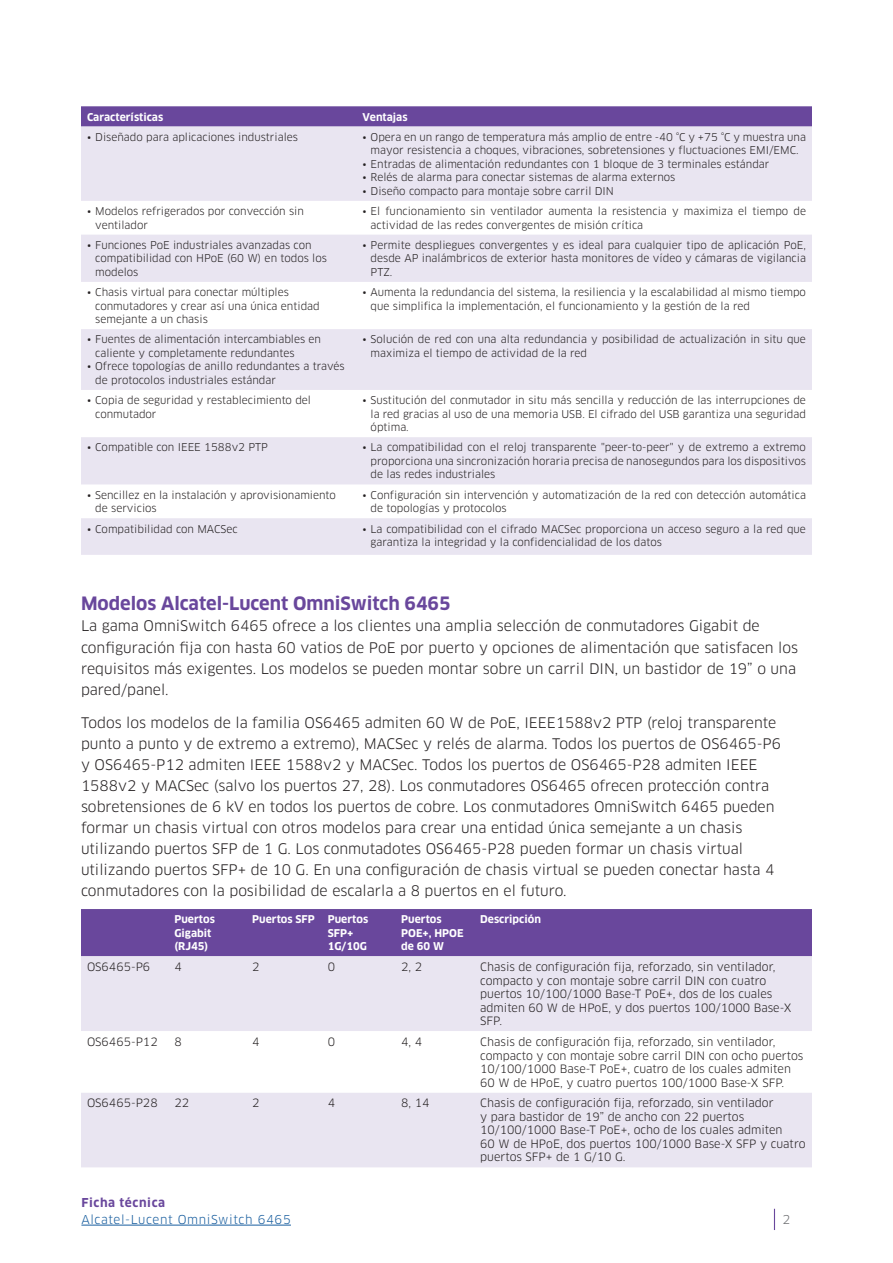
<style>
.page{position:relative;width:893px;height:1263px;background:#fff}
.page>*{position:absolute;margin:0;border:0;box-sizing:border-box;transform-origin:0 0}
.Head_1{font:700 18px "Clan OT";color:#69479c}
.Body{font:14.25px/21px "Clan OT";color:#231f20}
.t1{font:12px "Clan OT";letter-spacing:.05em;color:#175d9e}
.t2{font:700 12px "Clan OT";letter-spacing:.05em;color:#69479c}
.t3{font:12px "Clan OT";color:#6c6d70}
.Table_body{font:11.25px/13.5px "Clan OT";color:#231f20}
.t4{font:10.5px/13.5px "Clan OT";color:#231f20}
.Table_head{font:700 10.5px/13.5px "Clan OT";color:#fff}
</style>
<div class="page">
<svg style="left:774px;top:1209px;width:1px;height:21px"></svg>
<hr style="left:81px;top:1225px;width:210px;height:1px;background:#175d9e">
<svg style="left:81px;top:106px;width:731px;height:21px;background:#6f4ea0"></svg>
<svg style="left:81px;top:127px;width:731px;height:428px;fill:#e9e5f1"></svg>
<div style="left:81px;top:909px;width:731px;height:47px;background:#69479c"></div>
<div style="left:81px;top:956px;width:731px;height:211px;background:#e9e5f1"></div>
<svg style="left:81px;top:1031px;width:731px;height:61px"></svg>
<p class="Table_head" style="left:87px;top:110px;width:78px">Características</p>
<p class="Table_head" style="left:362px;top:110px;width:47px">Ventajas</p>
<p class="t4" style="left:87px;top:130px;width:212px">• Diseñado para aplicaciones industriales</p>
<p class="t4" style="left:362px;top:130px;width:445px;text-align:center">• Opera en un rango de temperatura más amplio de entre -40 °C y +75 °C y muestra una mayor resistencia a choques, vibraciones, sobretensiones y fluctuaciones EMI/EMC.</p>
<p class="t4" style="left:362px;top:157px;width:409px">• Entradas de alimentación redundantes con 1 bloque de 3 terminales estándar</p>
<p class="t4" style="left:362px;top:171px;width:315px">• Relés de alarma para conectar sistemas de alarma externos</p>
<p class="t4" style="left:362px;top:184px;width:253px">• Diseño compacto para montaje sobre carril DIN</p>
<p class="t4" style="left:95px;top:204px;width:210px;text-indent:-8px">• Modelos refrigerados por convección sin ventilador</p>
<p class="t4" style="left:371px;top:204px;width:437px;text-indent:-8px">• El funcionamiento sin ventilador aumenta la resistencia y maximiza el tiempo de actividad de las redes convergentes de misión crítica</p>
<p class="t4" style="left:95px;top:238px;width:233px;text-indent:-8px">• Funciones PoE industriales avanzadas con compatibilidad con HPoE (60 W) en todos los modelos</p>
<p class="t4" style="left:371px;top:238px;width:437px;text-align:justify;text-indent:-8px">• Permite despliegues convergentes y es ideal para cualquier tipo de aplicación PoE, desde AP inalámbricos de exterior hasta monitores de vídeo y cámaras de vigilancia PTZ.</p>
<p class="t4" style="left:95px;top:286px;width:226px;text-indent:-8px">• Chasis virtual para conectar múltiples conmutadores y crear así una única entidad semejante a un chasis</p>
<p class="t4" style="left:371px;top:286px;width:437px;text-indent:-8px">• Aumenta la redundancia del sistema, la resiliencia y la escalabilidad al mismo tiempo que simplifica la implementación, el funcionamiento y la gestión de la red</p>
<p class="t4" style="left:95px;top:333px;width:227px;text-indent:-8px">• Fuentes de alimentación intercambiables en caliente y completamente redundantes</p>
<p class="t4" style="left:95px;top:360px;width:251px;text-indent:-8px">• Ofrece topologías de anillo redundantes a través de protocolos industriales estándar</p>
<p class="t4" style="left:371px;top:333px;width:437px;text-indent:-8px">• Solución de red con una alta redundancia y posibilidad de actualización in situ que maximiza el tiempo de actividad de la red</p>
<p class="t4" style="left:95px;top:394px;width:217px;text-indent:-8px">• Copia de seguridad y restablecimiento del conmutador</p>
<p class="t4" style="left:371px;top:394px;width:437px;text-align:justify;text-indent:-8px">• Sustitución del conmutador in situ más sencilla y reducción de las interrupciones de la red gracias al uso de una memoria USB. El cifrado del USB garantiza una seguridad óptima.</p>
<p class="t4" style="left:87px;top:441px;width:183px">• Compatible con IEEE 1588v2 PTP</p>
<p class="t4" style="left:371px;top:441px;width:437px;text-align:justify;text-indent:-8px">• La compatibilidad con el reloj transparente "peer-to-peer" y de extremo a extremo proporciona una sincronización horaria precisa de nanosegundos para los dispositivos de las redes industriales</p>
<p class="t4" style="left:95px;top:488px;width:242px;text-indent:-8px">• Sencillez en la instalación y aprovisionamiento de servicios</p>
<p class="t4" style="left:371px;top:488px;width:437px;text-indent:-8px">• Configuración sin intervención y automatización de la red con detección automática de topologías y protocolos</p>
<p class="t4" style="left:87px;top:522px;width:152px">• Compatibilidad con MACSec</p>
<p class="t4" style="left:371px;top:522px;width:437px;text-indent:-8px">• La compatibilidad con el cifrado MACSec proporciona un acceso seguro a la red que garantiza la integridad y la confidencialidad de los datos</p>
<p class="Head_1" style="left:81px;top:593px;width:371px">Modelos Alcatel-Lucent OmniSwitch 6465</p>
<p class="Body" style="left:81px;top:616px;width:719px">La gama OmniSwitch 6465 ofrece a los clientes una amplia selección de conmutadores Gigabit de configuración fija con hasta 60 vatios de PoE por puerto y opciones de alimentación que satisfacen los requisitos más exigentes. Los modelos se pueden montar sobre un carril DIN, un bastidor de 19” o una pared/panel.</p>
<p class="Body" style="left:81px;top:712px;width:702px">Todos los modelos de la familia OS6465 admiten 60 W de PoE, IEEE1588v2 PTP (reloj transparente punto a punto y de extremo a extremo), MACSec y relés de alarma. Todos los puertos de OS6465-P6 y OS6465-P12 admiten IEEE 1588v2 y MACSec. Todos los puertos de OS6465-P28 admiten IEEE 1588v2 y MACSec (salvo los puertos 27, 28). Los conmutadores OS6465 ofrecen protección contra sobretensiones de 6 kV en todos los puertos de cobre. Los conmutadores OmniSwitch 6465 pueden formar un chasis virtual con otros modelos para crear una entidad única semejante a un chasis utilizando puertos SFP de 1 G. Los conmutadotes OS6465-P28 pueden formar un chasis virtual utilizando puertos SFP+ de 10 G. En una configuración de chasis virtual se pueden conectar hasta 4 conmutadores con la posibilidad de escalarla a 8 puertos en el futuro.</p>
<p class="Table_head" style="left:174px;top:913px;width:42px">Puertos<br>Gigabit (RJ45)</p>
<p class="Table_head" style="left:252px;top:913px;width:64px">Puertos SFP</p>
<p class="Table_head" style="left:328px;top:913px;width:42px">Puertos<br>SFP+<br>1G/10G</p>
<p class="Table_head" style="left:401px;top:913px;width:64px">Puertos<br>POE+, HPOE de 60 W</p>
<p class="Table_head" style="left:480px;top:913px;width:62px">Descripción</p>
<p class="Table_body" style="left:87px;top:960px;width:65px">OS6465-P6</p>
<p class="Table_body" style="left:174px;top:960px;width:9px">4</p>
<p class="Table_body" style="left:252px;top:960px;width:9px">2</p>
<p class="Table_body" style="left:328px;top:960px;width:9px">0</p>
<p class="Table_body" style="left:401px;top:960px;width:23px">2, 2</p>
<p class="Table_body" style="left:480px;top:960px;width:313px">Chasis de configuración fija, reforzado, sin ventilador, compacto y con montaje sobre carril DIN con cuatro puertos 10/100/1000 Base-T PoE+, dos de los cuales admiten 60 W de HPoE, y dos puertos 100/1000 Base-X SFP.</p>
<p class="Table_body" style="left:87px;top:1035px;width:72px">OS6465-P12</p>
<p class="Table_body" style="left:174px;top:1035px;width:9px">8</p>
<p class="Table_body" style="left:252px;top:1035px;width:9px">4</p>
<p class="Table_body" style="left:328px;top:1035px;width:9px">0</p>
<p class="Table_body" style="left:401px;top:1035px;width:23px">4, 4</p>
<p class="Table_body" style="left:480px;top:1035px;width:325px">Chasis de configuración fija, reforzado, sin ventilador, compacto y con montaje sobre carril DIN con ocho puertos 10/100/1000 Base-T PoE+, cuatro de los cuales admiten 60 W de HPoE, y cuatro puertos 100/1000 Base-X SFP.</p>
<p class="Table_body" style="left:87px;top:1096px;width:72px">OS6465-P28</p>
<p class="Table_body" style="left:174px;top:1096px;width:16px">22</p>
<p class="Table_body" style="left:252px;top:1096px;width:9px">2</p>
<p class="Table_body" style="left:328px;top:1096px;width:9px">4</p>
<p class="Table_body" style="left:401px;top:1096px;width:30px">8, 14</p>
<p class="Table_body" style="left:480px;top:1096px;width:327px">Chasis de configuración fija, reforzado, sin ventilador<br>y para bastidor de 19” de ancho con 22 puertos 10/100/1000 Base-T PoE+, ocho de los cuales admiten<br>60 W de HPoE, dos puertos 100/1000 Base-X SFP y cuatro puertos SFP+ de 1 G/10 G.</p>
<p class="t2" style="left:81px;top:1196px;width:85px">Ficha técnica</p>
<p class="t1" style="left:81px;top:1212px;width:211px">Alcatel-Lucent OmniSwitch 6465</p>
<p class="t3" style="left:782px;top:1212px;width:9px">2</p>
</div>
